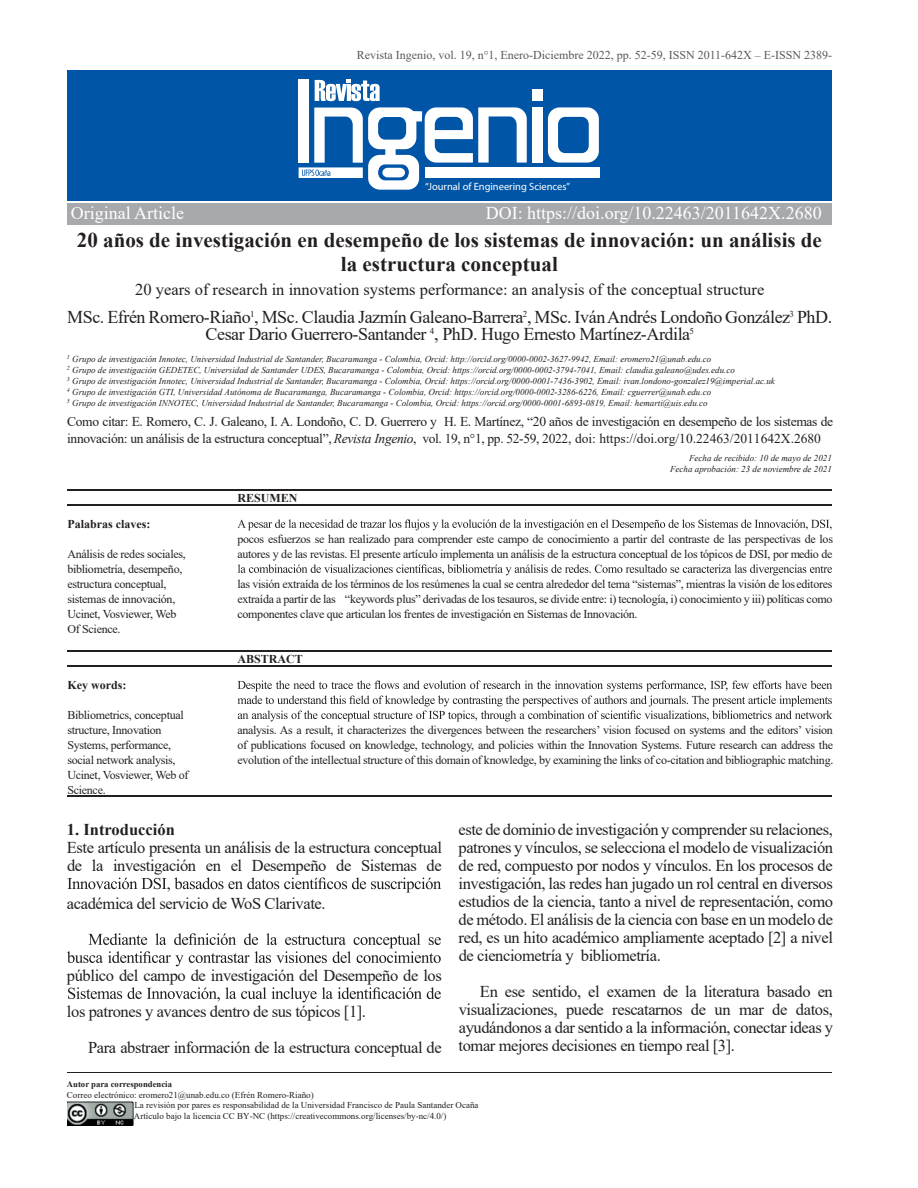
<style>
.page{position:relative;width:918px;height:1188px;background:#fff}
.page>*{position:absolute;margin:0;border:0;box-sizing:border-box;transform-origin:0 0}
.t1{font:700 21px/24px "Times New Roman";color:#231f20;text-align:center}
.t2{font:18px/16.5px "Times New Roman";letter-spacing:-.025em;color:#231f20;text-align:center}
.t3{font:18px "Times New Roman";color:#fff}
.t4{font:16.5px/18px "Times New Roman";letter-spacing:-.025em;color:#231f20}
.t5{font:16.5px "Times New Roman";color:#231f20}
.t6{font:700 16.5px "Times New Roman";color:#231f20}
.t7{font:13.5px/16.5px "Times New Roman";letter-spacing:-.025em;color:#231f20}
.t8{font:12px/15px "Times New Roman";letter-spacing:-.025em;color:#231f20}
.t9{font:12px "Times New Roman";color:#57585a}
.t10{font:700 12px "Times New Roman";color:#231f20}
.t11{font:10.5px "Myriad Pro";color:#fff}
.t12{font:italic 9px/10.8px "Times New Roman";color:#231f20}
.t13{font:9px/10.8px "Times New Roman";color:#231f20}
.t14{font:700 8.7px "Times New Roman";color:#231f20}
.s1{font-style:italic}
</style>
<div class="page">
<img style="left:67px;top:1101px;width:67px;height:24px">
<div style="left:67px;top:70px;width:765px;height:130px;background:#0155a7"></div>
<svg style="left:315px;top:80px;width:65px;height:21px"></svg>
<div style="left:532px;top:90px;width:11px;height:11px;background:#fff"></div>
<div style="left:532px;top:107px;width:11px;height:56px;background:#fff"></div>
<svg style="left:548px;top:107px;width:51px;height:56px"></svg>
<div style="left:425px;top:167px;width:175px;height:11px;background:#fff"></div>
<div style="left:299px;top:80px;width:10px;height:83px;background:#fff"></div>
<svg style="left:299px;top:107px;width:228px;height:83px"></svg>
<div style="left:67px;top:204px;width:765px;height:21px;background:#a8a9ad"></div>
<hr style="left:67px;top:489px;width:765px;height:2px;background:#231f20">
<hr style="left:67px;top:650px;width:765px;height:2px;background:#231f20">
<hr style="left:67px;top:504px;width:765px;height:2px;background:#231f20">
<hr style="left:67px;top:665px;width:765px;height:2px;background:#231f20">
<hr style="left:67px;top:795px;width:765px;height:2px;background:#231f20">
<hr style="left:67px;top:1072px;width:765px;height:1px;background:#231f20">
<svg style="left:237px;top:519px;width:595px;height:11px"></svg>
<svg style="left:238px;top:564px;width:594px;height:11px"></svg>
<svg style="left:237px;top:681px;width:595px;height:40px"></svg>
<svg style="left:67px;top:878px;width:374px;height:15px"></svg>
<svg style="left:67px;top:933px;width:374px;height:33px"></svg>
<svg style="left:68px;top:987px;width:373px;height:15px"></svg>
<p class="t9" style="left:357px;top:47px;width:477px">Revista Ingenio, vol. 19, n°1, Enero-Diciembre 2022, pp. 52-59, ISSN 2011-642X – E-ISSN 2389-</p>
<p class="t11" style="left:425px;top:181px;width:146px">“Journal of Engineering Sciences”</p>
<h2 class="t3" style="left:71px;top:200px;width:115px">Original Article</h2>
<h2 class="t3" style="left:486px;top:200px;width:338px">DOI: https://doi.org/10.22463/2011642X.2680</h2>
<h1 class="t1" style="left:77px;top:227px;width:746px">20 años de investigación en desempeño de los sistemas de innovación: un análisis de la estructura conceptual</h1>
<h3 class="t5" style="left:135px;top:278px;width:631px">20 years of research in innovation systems performance: an analysis of the conceptual structure</h3>
<h2 class="t2" style="left:67px;top:308px;width:766px">MSc. Efrén Romero-Riaño<sup>1</sup>, MSc. Claudia Jazmín Galeano-Barrera<sup>2</sup>, MSc. IvánAndrés Londoño González<sup>3</sup> PhD.<br>Cesar Dario Guerrero-Santander <sup>4</sup>, PhD. Hugo Ernesto Martínez-Ardila<sup>5</sup></h2>
<p class="t12" style="left:67px;top:354px;width:709px"><sup>1</sup> Grupo de investigación Innotec, Universidad Industrial de Santander, Bucaramanga - Colombia, Orcid: http://orcid.org/0000-0002-3627-9942, Email: eromero21@unab.edu.co<br><sup>2</sup> Grupo de investigación GEDETEC, Universidad de Santander UDES, Bucaramanga - Colombia, Orcid: https://orcid.org/0000-0002-3794-7041, Email: claudia.galeano@udes.edu.co<br><sup>3</sup> Grupo de investigación Innotec, Universidad Industrial de Santander, Bucaramanga - Colombia, Orcid: https://orcid.org/0000-0001-7436-3902, Email: ivan.londono-gonzalez19@imperial.ac.uk <sup>4</sup> Grupo de investigación GTI, Universidad Autónoma de Bucaramanga, Bucaramanga - Colombia, Orcid: https://orcid.org/0000-0002-3286-6226, Email: cguerrer@unab.edu.co<br><sup>5</sup> Grupo de investigación INNOTEC, Universidad Industrial de Santander, Bucaramanga - Colombia, Orcid: https://orcid.org/0000-0001-6893-0819, Email: hemarti@uis.edu.co</p>
<p class="t7" style="left:67px;top:413px;width:767px">Como citar: E. Romero, C. J. Galeano, I. A. Londoño, C. D. Guerrero y H. E. Martínez, “20 años de investigación en desempeño de los sistemas de innovación: un análisis de la estructura conceptual”, <span class="s1">Revista Ingenio</span>, vol. 19, n°1, pp. 52-59, 2022, doi: https://doi.org/10.22463/2011642X.2680</p>
<p class="t10" style="left:67px;top:515px;width:84px">Palabras claves:</p>
<p class="t8" style="left:67px;top:546px;width:120px">Análisis de redes sociales, bibliometría, desempeño, estructura conceptual, sistemas de innovación,<br>Ucinet, Vosviewer, Web<br>Of Science.</p>
<p class="t10" style="left:237px;top:489px;width:61px">RESUMEN</p>
<p class="t12" style="left:670px;top:453px;width:163px;text-align:right">Fecha de recibido: 10 de mayo de 2021<br>Fecha aprobación: 23 de noviembre de 2021</p>
<p class="t8" style="left:237px;top:531px;width:597px">pocos esfuerzos se han realizado para comprender este campo de conocimiento a partir del contraste de las perspectivas de los autores y de las revistas. El presente artículo implementa un análisis de la estructura conceptual de los tópicos de DSI, por medio de</p>
<p class="t8" style="left:237px;top:576px;width:597px;text-align:justify">las visión extraída de los términos de los resúmenes la cual se centra alrededor del tema “sistemas”, mientras la visión de los editores extraída a partir de las “keywords plus” derivadas de los tesauros, se divide entre: i) tecnología, i) conocimiento y iii) políticas como componentes clave que articulan los frentes de investigación en Sistemas de Innovación.</p>
<p class="t10" style="left:237px;top:650px;width:67px">ABSTRACT</p>
<p class="t10" style="left:67px;top:676px;width:60px">Key words:</p>
<p class="t8" style="left:67px;top:707px;width:123px">Bibliometrics, conceptual structure, Innovation<br>Systems, performance, social network analysis,<br>Ucinet, Vosviewer, Web of<br>Science.</p>
<h3 class="t6" style="left:67px;top:818px;width:109px">1. Introducción</h3>
<h3 class="t4" style="left:67px;top:838px;width:377px">Este artículo presenta un análisis de la estructura conceptual de la investigación en el Desempeño de Sistemas de</h3>
<h3 class="t4" style="left:67px;top:894px;width:260px">académica del servicio de WoS Clarivate.</h3>
<p class="t8" style="left:237px;top:722px;width:598px;text-align:justify">analysis. As a result, it characterizes the divergences between the researchers’ vision focused on systems and the editors’ vision of publications focused on knowledge, technology, and policies within the Innovation Systems. Future research can address the evolution of the intellectual structure of this domain of knowledge, by examining the links of co-citation and bibliographic matching.</p>
<p class="t4" style="left:459px;top:820px;width:376px;text-align:justify">este de dominio de investigación y comprender su relaciones, patrones y vínculos, se selecciona el modelo de visualización de red, compuesto por nodos y vínculos. En los procesos de investigación, las redes han jugado un rol central en diversos estudios de la ciencia, tanto a nivel de representación, como de método. El análisis de la ciencia con base en un modelo de red, es un hito académico ampliamente aceptado [2] a nivel de cienciometría y bibliometría.</p>
<h3 class="t4" style="left:459px;top:982px;width:376px;text-align:justify;text-indent:21px">En ese sentido, el examen de la literatura basado en visualizaciones, puede rescatarnos de un mar de datos, ayudándonos a dar sentido a la información, conectar ideas y tomar mejores decisiones en tiempo real [3].</h3>
<h3 class="t4" style="left:67px;top:957px;width:376px;line-height:36px">público del campo de investigación del Desempeño de los los patrones y avances dentro de sus tópicos [1].</h3>
<h3 class="t4" style="left:88px;top:1038px;width:355px">Para abstraer información de la estructura conceptual de</h3>
<p class="t14" style="left:67px;top:1078px;width:107px">Autor para correspondencia</p>
<p class="t13" style="left:134px;top:1089px;width:346px;text-indent:-67px">Correo electrónico: eromero21@unab.edu.co (Efrén Romero-Riaño)<br>La revisión por pares es responsabilidad de la Universidad Francisco de Paula Santander Ocaña<br>Artículo bajo la licencia CC BY-NC (https://creativecommons.org/licenses/by-nc/4.0/)</p>
</div>
